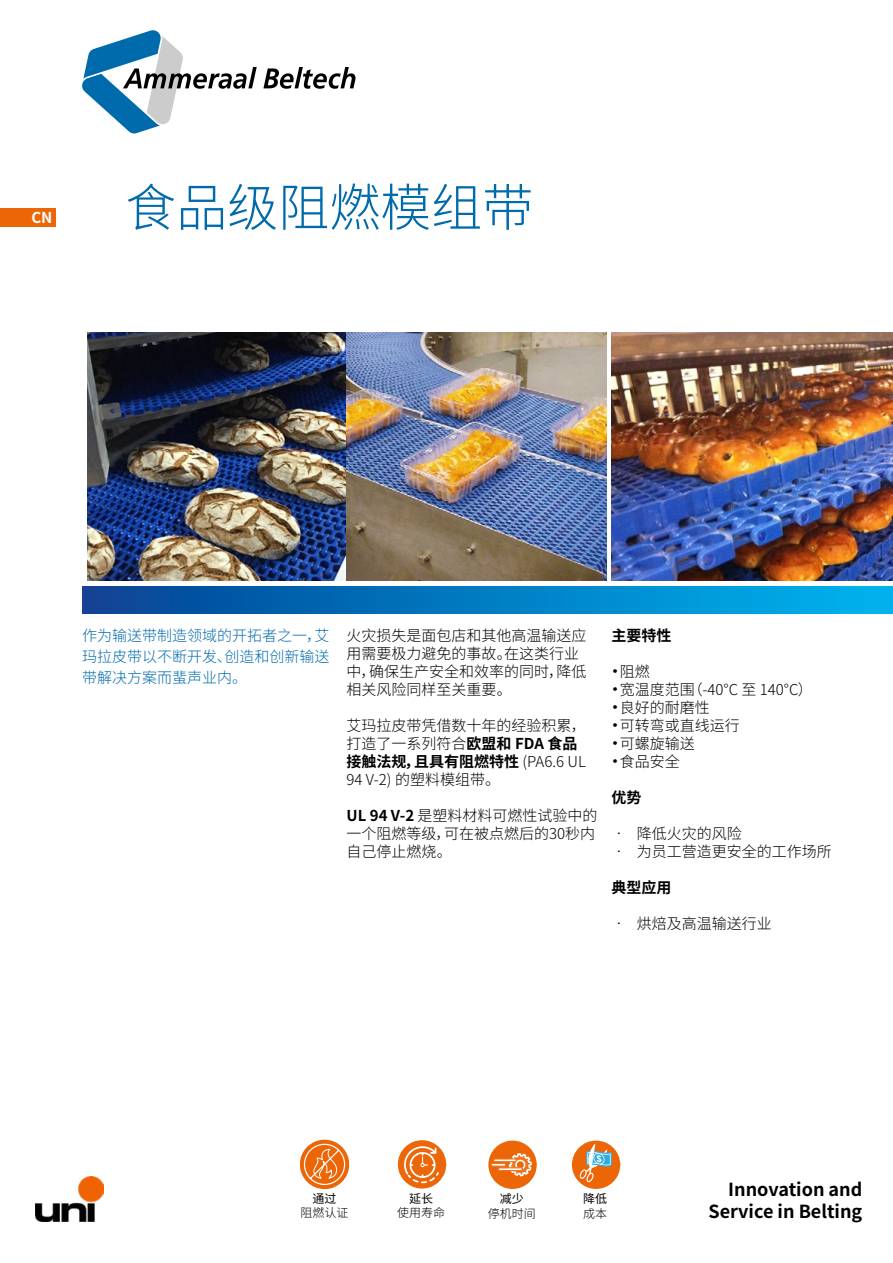
<style>
.page{position:relative;width:893px;height:1263px;background:#fff}
.page>*{position:absolute;margin:0;border:0;box-sizing:border-box;transform-origin:0 0}
.t1{font:300 51px "Noto Sans CJ Ksc";color:#006bac}
.t2{font:700 18px/21.6px "Noto Sans CJ Ksc";color:#000;text-align:right}
.t3{font:300 15px/18px "Noto Sans CJ Ksc";color:#000}
.t4{font:300 15px/21px "Noto Sans CJ Ksc";color:#006bac;text-align:justify}
.t5{font:700 15px "Noto Sans CJ Ksc";color:#000}
.t6{font:700 15px "Noto Sans CJ Ksc";color:#fff}
.t7{font:300 12px "Noto Sans CJ Ksc";color:#000}
.t8{font:12px "Noto Sans CJ Ksc";color:#000}
.s1{font-weight:700}
.s2{font-family:"Sim Sun";font-weight:400}
</style>
<div class="page">
<svg style="left:82px;top:30px;width:273px;height:103px"></svg>
<div style="left:82px;top:586px;width:811px;height:28px;background:linear-gradient(to right,#064295,#00b5ef)"></div>
<img style="left:87px;top:332px;width:260px;height:249px">
<img style="left:347px;top:332px;width:259px;height:249px">
<img style="left:611px;top:332px;width:282px;height:249px">
<div style="left:0;top:208px;width:55px;height:18px;background:#ec6608"></div>
<img style="left:36px;top:1176px;width:68px;height:46px">
<div style="left:572px;top:1140px;width:48px;height:49px;background:#ec6608;border-radius:50%"></div>
<svg style="left:579px;top:1145px;width:33px;height:37px"></svg>
<div style="left:488px;top:1140px;width:49px;height:49px;background:#ec6608;border-radius:50%"></div>
<hr style="left:491px;top:1163px;width:15px;height:3px;background:#fff">
<hr style="left:491px;top:1163px;width:15px;height:4px;background:#ef8031;border-radius:2px">
<svg style="left:492px;top:1153px;width:40px;height:24px"></svg>
<hr style="left:498px;top:1168px;width:24px;height:3px;background:#fff;border-radius:2px">
<svg style="left:498px;top:1167px;width:25px;height:4px"></svg>
<div style="left:300px;top:1140px;width:49px;height:49px;background:#ec6608;border-radius:50%"></div>
<svg style="left:303px;top:1143px;width:43px;height:43px"></svg>
<svg style="left:398px;top:1140px;width:48px;height:48px"></svg>
<p class="t6" style="left:31px;top:209px;width:23px">CN</p>
<h1 class="t1" style="left:125px;top:179px;width:409px">食品级阻燃模组带</h1>
<p class="t4" style="left:82px;top:625px;width:249px">作为输送带制造领域的开拓者之一，艾玛拉皮带以不断开发、创造和创新输送带解决方案而蜚声业内。</p>
<p class="t5" style="left:611px;top:627px;width:61px">主要特性</p>
<p class="t3" style="left:347px;top:627px;width:241px">火灾损失是面包店和其他高温输送应用需要极力避免的事故。在这类行业中，确保生产安全和效率的同时，降低相关风险同样至关重要。</p>
<p class="t3" style="left:347px;top:717px;width:241px">艾玛拉皮带凭借数十年的经验积累，打造了一系列符合<span class="s1">欧盟和 FDA 食品接触法规，且具有阻燃特性</span> (PA6.6 UL<br>94 V-2) 的塑料模组带。</p>
<p class="t3" style="left:347px;top:807px;width:253px"><span class="s1">UL 94 V-2</span> 是塑料材料可燃性试验中的一个阻燃等级，可在被点燃后的30秒内自己停止燃烧。</p>
<p class="t3" style="left:611px;top:663px;width:40px"><span class="s2">•</span>阻燃</p>
<p class="t3" style="left:611px;top:681px;width:203px"><span class="s2">•</span>宽温度范围（-40°C 至 140°C）</p>
<p class="t3" style="left:611px;top:699px;width:100px"><span class="s2">•</span>良好的耐磨性</p>
<p class="t3" style="left:611px;top:717px;width:130px"><span class="s2">•</span>可转弯或直线运行</p>
<p class="t3" style="left:611px;top:735px;width:85px"><span class="s2">•</span>可螺旋输送</p>
<p class="t3" style="left:611px;top:753px;width:70px"><span class="s2">•</span>食品安全</p>
<p class="t5" style="left:611px;top:789px;width:31px">优势</p>
<p class="t3" style="left:611px;top:825px;width:132px">• 降低火灾的风险</p>
<p class="t3" style="left:611px;top:843px;width:222px">• 为员工营造更安全的工作场所</p>
<p class="t5" style="left:611px;top:879px;width:61px">典型应用</p>
<p class="t3" style="left:611px;top:915px;width:162px">• 烘焙及高温输送行业</p>
<p class="t8" style="left:313px;top:1192px;width:25px">通过</p>
<p class="t7" style="left:301px;top:1206px;width:49px">阻燃认证</p>
<p class="t8" style="left:409px;top:1192px;width:25px">延长</p>
<p class="t7" style="left:397px;top:1206px;width:49px">使用寿命</p>
<p class="t8" style="left:500px;top:1192px;width:25px">减少</p>
<p class="t7" style="left:488px;top:1206px;width:49px">停机时间</p>
<p class="t8" style="left:583px;top:1192px;width:25px">降低</p>
<p class="t7" style="left:583px;top:1206px;width:25px">成本</p>
<p class="t2" style="left:708px;top:1179px;width:155px">Innovation and<br>Service in Belting</p>
</div>
